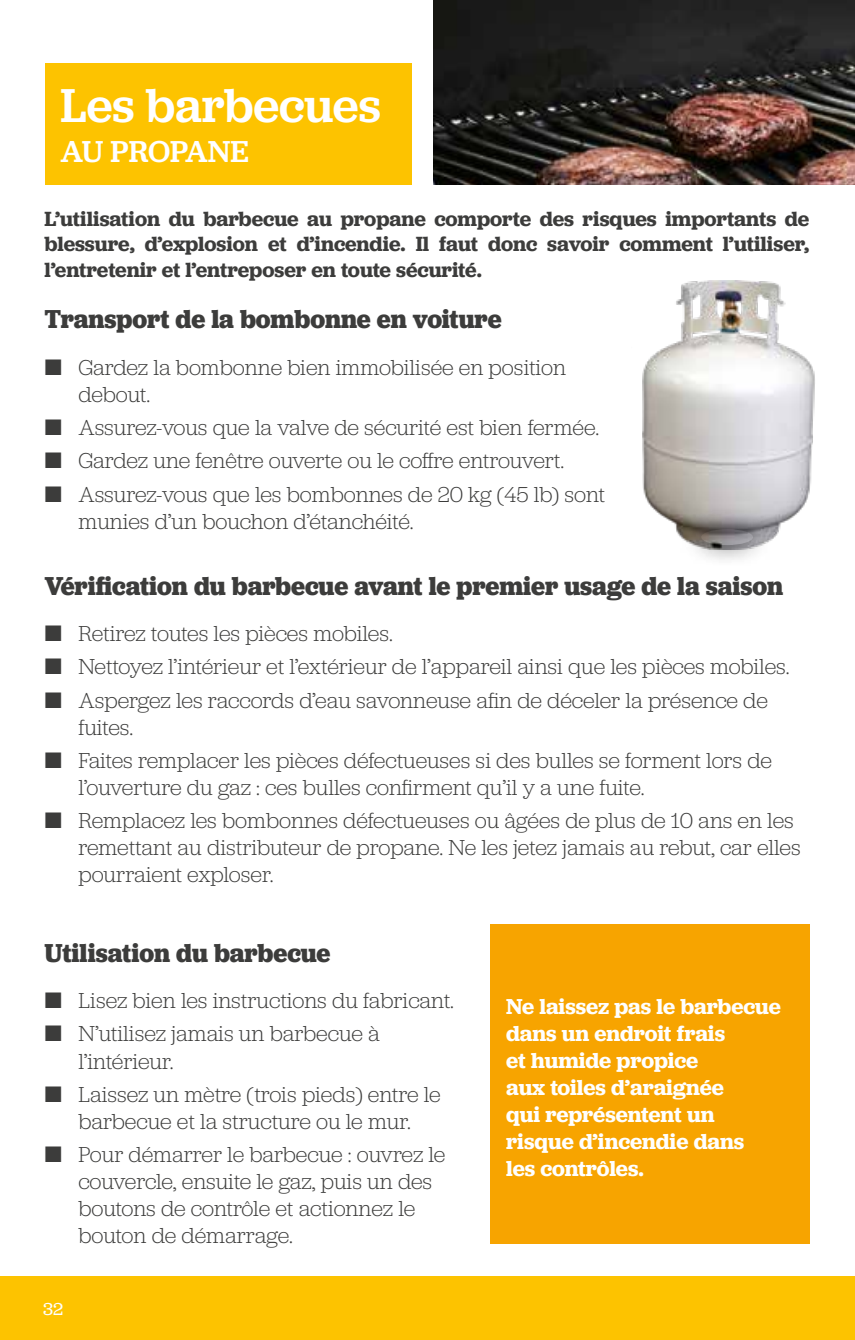
<style>
.page{position:relative;width:855px;height:1340px;background:#fff}
.page>*{position:absolute;margin:0;border:0;box-sizing:border-box;transform-origin:0 0}
.t1{font:500 49.5px "Jubilat";color:#fff}
.t2{font:500 31.5px "Jubilat";color:#fff}
.t3{font:700 27px "Jubilat";letter-spacing:-.005em;color:#3c3c3b;scale:.95 1}
.t4{font:300 22.5px/27px "Jubilat";letter-spacing:-.005em;color:#3c3c3b}
.t5{font:600 22.5px/27px "Jubilat";letter-spacing:-.005em;color:#fff}
.t6{font:600 21.38px/25.7px "Jubilat";color:#3c3c3b;text-align:justify}
.t7{font:18px "Jubilat";color:#fff}
</style>
<div class="page">
<div style="left:0;top:1276px;width:855px;height:63px;background:#fdc300"></div>
<div style="left:45px;top:64px;width:366px;height:121px;background:#fdc300"></div>
<img style="left:642px;top:281px;width:173px;height:257px">
<div style="left:680px;top:507px;width:94px;height:61px;background:#000;opacity:.6"></div>
<svg style="left:701px;top:529px;width:52px;height:16px"></svg>
<div style="left:490px;top:924px;width:319px;height:319px;background:#f7a400"></div>
<img style="left:434px;top:0;width:421px;height:185px">
<h1 class="t1" style="left:61px;top:73px;width:321px">Les barbecues</h1>
<h2 class="t2" style="left:61px;top:131px;width:190px">AU PROPANE</h2>
<p class="t6" style="left:45px;top:205px;width:766px">L’utilisation du barbecue au propane comporte des risques importants de blessure, d’explosion et d’incendie. Il faut donc savoir comment l’utiliser, l’entretenir et l’entreposer en toute sécurité.</p>
<p class="t3" style="left:45px;top:302px;width:482px">Transport de la bombonne en voiture</p>
<p class="t4" style="left:78px;top:353px;width:489px;text-indent:-34px">■ Gardez la bombonne bien immobilisée en position debout.</p>
<p class="t4" style="left:45px;top:413px;width:556px">■ Assurez-vous que la valve de sécurité est bien fermée.</p>
<p class="t4" style="left:45px;top:446px;width:521px">■ Gardez une fenêtre ouverte ou le coffre entrouvert.</p>
<p class="t4" style="left:78px;top:480px;width:528px;text-indent:-34px">■ Assurez-vous que les bombonnes de 20 kg (45 lb) sont munies d’un bouchon d’étanchéité.</p>
<p class="t3" style="left:45px;top:568px;width:779px">Vérification du barbecue avant le premier usage de la saison</p>
<p class="t4" style="left:45px;top:619px;width:350px">■ Retirez toutes les pièces mobiles.</p>
<p class="t4" style="left:45px;top:652px;width:746px">■ Nettoyez l’intérieur et l’extérieur de l’appareil ainsi que les pièces mobiles.</p>
<p class="t4" style="left:78px;top:685px;width:691px;text-indent:-34px">■ Aspergez les raccords d’eau savonneuse afin de déceler la présence de fuites.</p>
<p class="t4" style="left:78px;top:746px;width:695px;text-indent:-34px">■ Faites remplacer les pièces défectueuses si des bulles se forment lors de l’ouverture du gaz : ces bulles confirment qu’il y a une fuite.</p>
<p class="t4" style="left:78px;top:806px;width:724px;text-indent:-34px">■ Remplacez les bombonnes défectueuses ou âgées de plus de 10 ans en les remettant au distributeur de propane. Ne les jetez jamais au rebut, car elles pourraient exploser.</p>
<p class="t3" style="left:45px;top:935px;width:302px">Utilisation du barbecue</p>
<p class="t4" style="left:45px;top:986px;width:411px">■ Lisez bien les instructions du fabricant.</p>
<p class="t4" style="left:78px;top:1019px;width:303px;text-indent:-34px">■ N’utilisez jamais un barbecue à l’intérieur.</p>
<p class="t4" style="left:45px;top:1080px;width:397px;text-align:center">■ Laissez un mètre (trois pieds) entre le barbecue et la structure ou le mur.</p>
<p class="t4" style="left:78px;top:1140px;width:368px;text-indent:-34px">■ Pour démarrer le barbecue : ouvrez le couvercle, ensuite le gaz, puis un des boutons de contrôle et actionnez le bouton de démarrage.</p>
<p class="t7" style="left:43px;top:1297px;width:22px">32</p>
<p class="t5" style="left:506px;top:992px;width:276px">Ne laissez pas le barbecue dans un endroit frais<br>et humide propice<br>aux toiles d’araignée<br>qui représentent un risque d’incendie dans<br>les contrôles.</p>
</div>
